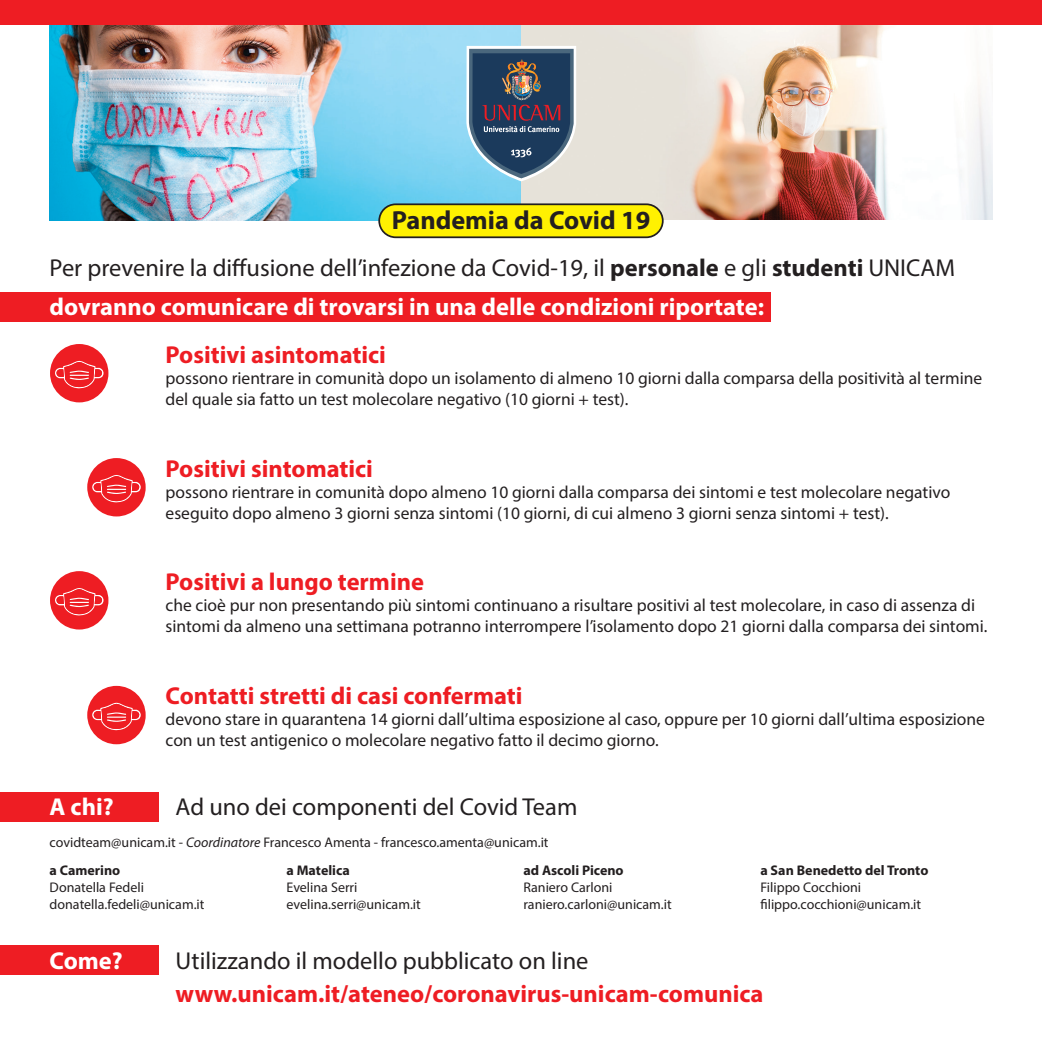
<style>
.page{position:relative;width:1042px;height:1042px;background:#fff}
.page>*{position:absolute;margin:0;border:0;box-sizing:border-box;transform-origin:0 0}
.t1{font:700 26.25px "Myriad Pro";color:#231f20}
.t2{font:24.5px "Myriad Pro";color:#231f20}
.t3{font:700 24.5px "Myriad Pro";color:#ee1d23}
.t4{font:700 24.5px "Myriad Pro";color:#fff}
.t5{font:17.5px/21px "Myriad Pro";color:#231f20}
.t6{font:14px "Myriad Pro";color:#231f20}
.t7{font:700 14px "Myriad Pro";color:#231f20}
.s1{font-weight:700}
.s2{font-style:italic}
</style>
<div class="page">
<img style="left:50px;top:25px;width:942px;height:196px">
<div style="left:0;top:292px;width:770px;height:30px;background:#ee1d23"></div>
<div style="left:0;top:0;width:1042px;height:25px;background:#ee1d23"></div>
<div style="left:379px;top:204px;width:284px;height:33px;background:#fff101;border-radius:16px"></div>
<div style="left:378px;top:203px;width:285px;height:35px;border:2px solid #231f20;border-radius:16px"></div>
<div style="left:87px;top:686px;width:59px;height:58px;background:#ee1d23;border-radius:50%"></div>
<svg style="left:87px;top:685px;width:59px;height:55px"></svg>
<div style="left:50px;top:571px;width:59px;height:58px;background:#ee1d23;border-radius:50%"></div>
<svg style="left:50px;top:571px;width:59px;height:54px"></svg>
<div style="left:87px;top:458px;width:59px;height:58px;background:#ee1d23;border-radius:50%"></div>
<svg style="left:87px;top:458px;width:59px;height:54px"></svg>
<div style="left:50px;top:344px;width:59px;height:58px;background:#ee1d23;border-radius:50%"></div>
<svg style="left:50px;top:344px;width:59px;height:54px"></svg>
<div style="left:0;top:792px;width:159px;height:30px;background:#ee1d23"></div>
<div style="left:0;top:944px;width:159px;height:30px;background:#ee1d23"></div>
<svg style="left:466px;top:46px;width:110px;height:135px;background:#55697f"></svg>
<p class="t1" style="left:392px;top:203px;width:260px">Pandemia da Covid 19</p>
<p class="t2" style="left:50px;top:253px;width:907px">Per prevenire la diffusione dell’infezione da Covid-19, il <span class="s1">personale</span> e gli <span class="s1">studenti</span> UNICAM</p>
<p class="t4" style="left:50px;top:291px;width:716px">dovranno comunicare di trovarsi in una delle condizioni riportate:</p>
<p class="t3" style="left:166px;top:339px;width:222px">Positivi asintomatici</p>
<p class="t5" style="left:166px;top:367px;width:818px">possono rientrare in comunità dopo un isolamento di almeno 10 giorni dalla comparsa della positività al termine del quale sia fatto un test molecolare negativo (10 giorni + test).</p>
<p class="t3" style="left:166px;top:452px;width:209px">Positivi sintomatici</p>
<p class="t5" style="left:166px;top:481px;width:786px">possono rientrare in comunità dopo almeno 10 giorni dalla comparsa dei sintomi e test molecolare negativo eseguito dopo almeno 3 giorni senza sintomi (10 giorni, di cui almeno 3 giorni senza sintomi + test).</p>
<p class="t3" style="left:166px;top:566px;width:260px">Positivi a lungo termine</p>
<p class="t5" style="left:166px;top:594px;width:823px">che cioè pur non presentando più sintomi continuano a risultare positivi al test molecolare, in caso di assenza di sintomi da almeno una settimana potranno interrompere l’isolamento dopo 21 giorni dalla comparsa dei sintomi.</p>
<p class="t3" style="left:166px;top:679px;width:358px">Contatti stretti di casi confermati</p>
<p class="t5" style="left:166px;top:708px;width:821px">devono stare in quarantena 14 giorni dall’ultima esposizione al caso, oppure per 10 giorni dall’ultima esposizione con un test antigenico o molecolare negativo fatto il decimo giorno.</p>
<p class="t4" style="left:50px;top:790px;width:66px">A chi?</p>
<p class="t2" style="left:176px;top:791px;width:403px">Ad uno dei componenti del Covid Team</p>
<p class="t6" style="left:50px;top:833px;width:500px">covidteam@unicam.it - <span class="s2">Coordinatore</span> Francesco Amenta - francesco.amenta@unicam.it</p>
<p class="t7" style="left:50px;top:861px;width:72px">a Camerino</p>
<p class="t6" style="left:50px;top:878px;width:96px">Donatella Fedeli</p>
<p class="t6" style="left:50px;top:895px;width:156px">donatella.fedeli@unicam.it</p>
<p class="t7" style="left:286px;top:861px;width:65px">a Matelica</p>
<p class="t6" style="left:286px;top:878px;width:73px">Evelina Serri</p>
<p class="t6" style="left:286px;top:895px;width:136px">evelina.serri@unicam.it</p>
<p class="t7" style="left:523px;top:861px;width:102px">ad Ascoli Piceno</p>
<p class="t6" style="left:523px;top:878px;width:91px">Raniero Carloni</p>
<p class="t6" style="left:523px;top:895px;width:150px">raniero.carloni@unicam.it</p>
<p class="t4" style="left:50px;top:944px;width:75px">Come?</p>
<p class="t2" style="left:176px;top:945px;width:414px">Utilizzando il modello pubblicato on line</p>
<p class="t7" style="left:760px;top:861px;width:170px">a San Benedetto del Tronto</p>
<p class="t6" style="left:760px;top:878px;width:102px">Filippo Cocchioni</p>
<p class="t6" style="left:760px;top:895px;width:162px">filippo.cocchioni@unicam.it</p>
<p class="t3" style="left:176px;top:978px;width:589px">www.unicam.it/ateneo/coronavirus-unicam-comunica</p>
</div>
